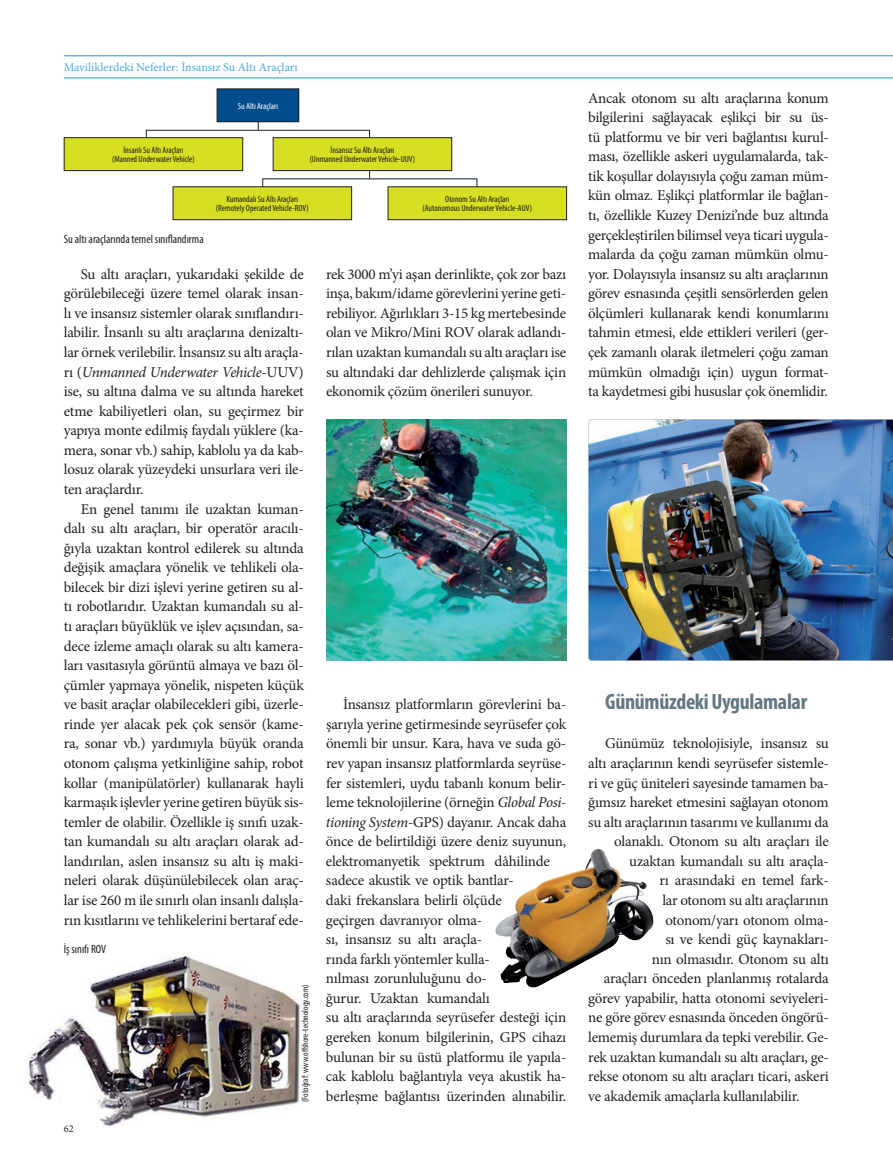
<style>
.page{position:relative;width:893px;height:1170px;background:#fff}
.page>*{position:absolute;margin:0;border:0;box-sizing:border-box;transform-origin:0 0}
.t1{font:700 condensed 22.2px "Myriad Pro";letter-spacing:-.015em;color:#647882}
.t2{font:15px/19.5px "Minion Pro";letter-spacing:-.015em;color:#231f20;text-align:justify}
.t3{font:condensed 12px "Myriad Pro";color:#231f20}
.t4{font:12px "Minion Pro";color:#48ace0}
.t5{font:10.35px "Minion Pro";color:#231f20}
.t6{font:condensed 9px/9px "Myriad Pro";color:#231f20;text-align:center}
.t7{font:condensed 9px "Myriad Pro";color:#fff}
.s1{font-style:italic}
</style>
<div class="page">
<hr style="left:64px;top:78px;width:829px;height:1px;background:#1d99d6">
<hr style="left:64px;top:56px;width:829px;height:1px;background:#1d99d6">
<img style="left:588px;top:419px;width:305px;height:241px">
<img style="left:27px;top:953px;width:273px;height:174px">
<svg style="left:146px;top:119px;width:224px;height:59px"></svg>
<div style="left:64px;top:138px;width:179px;height:33px;background:#d6df21"></div>
<div style="left:64px;top:137px;width:179px;height:34px;border:1px solid #231f20"></div>
<div style="left:273px;top:138px;width:179px;height:33px;background:#d6df21"></div>
<div style="left:273px;top:137px;width:179px;height:34px;border:1px solid #231f20"></div>
<div style="left:217px;top:89px;width:82px;height:33px;background:#014c8c"></div>
<div style="left:217px;top:88px;width:82px;height:34px;border:1px solid #231f20"></div>
<div style="left:173px;top:187px;width:179px;height:33px;background:#d6df21"></div>
<div style="left:173px;top:186px;width:179px;height:34px;border:1px solid #231f20"></div>
<div style="left:388px;top:187px;width:179px;height:33px;background:#d6df21"></div>
<div style="left:388px;top:186px;width:179px;height:34px;border:1px solid #231f20"></div>
<img style="left:326px;top:419px;width:241px;height:241px">
<img style="left:495px;top:849px;width:104px;height:87px">
<p class="t4" style="left:64px;top:59px;width:235px">Maviliklerdeki Neferler: İnsansız Su Altı Araçları</p>
<p class="t7" style="left:238px;top:100px;width:42px">Su Altı Araçları</p>
<p class="t6" style="left:112px;top:145px;width:84px">İnsanlı Su Altı Araçları (Manned Underwater Vehicle)</p>
<p class="t6" style="left:310px;top:145px;width:107px">İnsansız Su Altı Araçları<br>(Unmanned Underwater Vehicle-UUV)</p>
<p class="t3" style="left:64px;top:232px;width:141px">Su altı araçlarında temel sınıflandırma</p>
<p class="t6" style="left:216px;top:194px;width:94px">Kumandalı Su Altı Araçları (Remotely Operated Vehicle-ROV)</p>
<p class="t6" style="left:423px;top:194px;width:111px">Otonom Su Altı Araçları<br>(Autonomous Underwater Vehicle-AUV)</p>
<p class="t2" style="left:64px;top:264px;width:242px;text-indent:17px">Su altı araçları, yukarıdaki şekilde de görülebileceği üzere temel olarak insan&shy;lı ve insansız sistemler olarak sınıflandırı&shy;labilir. İnsanlı su altı araçlarına denizaltı&shy;lar örnek verilebilir. İnsansız su altı araçla&shy;rı (<span class="s1">Unmanned Underwater Vehicle</span>-UUV) ise, su altına dalma ve su altında hareket etme kabiliyetleri olan, su geçirmez bir yapıya monte edilmiş faydalı yüklere (ka&shy;mera, sonar vb.) sahip, kablolu ya da kab&shy;losuz olarak yüzeydeki unsurlara veri ile&shy;ten araçlardır.</p>
<p class="t2" style="left:64px;top:499px;width:242px;text-indent:17px">En genel tanımı ile uzaktan kuman&shy;dalı su altı araçları, bir operatör aracılı&shy;ğıyla uzaktan kontrol edilerek su altında değişik amaçlara yönelik ve tehlikeli ola&shy;bilecek bir dizi işlevi yerine getiren su al&shy;tı robotlarıdır. Uzaktan kumandalı su al&shy;tı araçları büyüklük ve işlev açısından, sa&shy;dece izleme amaçlı olarak su altı kamera&shy;ları vasıtasıyla görüntü almaya ve bazı öl&shy;çümler yapmaya yönelik, nispeten küçük ve basit araçlar olabilecekleri gibi, üzerle&shy;rinde yer alacak pek çok sensör (kame&shy;ra, sonar vb.) yardımıyla büyük oranda otonom çalışma yetkinliğine sahip, robot kollar (manipülatörler) kullanarak hayli karmaşık işlevler yerine getiren büyük sis&shy;temler de olabilir. Özellikle iş sınıfı uzak&shy;tan kumandalı su altı araçları olarak ad&shy;landırılan, aslen insansız su altı iş maki&shy;neleri olarak düşünülebilecek olan araç&shy;lar ise 260 m ile sınırlı olan insanlı dalışla&shy;rın kısıtlarını ve tehlikelerini bertaraf ede-</p>
<p class="t3" style="left:64px;top:941px;width:44px">İş sınıfı ROV</p>
<p class="t5" style="left:64px;top:1121px;width:11px">62</p>
<p class="t6" style="left:301px;top:1101px;width:119px;rotate:-90deg">(Fotoğraf: www.offshore-technology.com)</p>
<p class="t2" style="left:326px;top:264px;width:242px">rek 3000 m’yi aşan derinlikte, çok zor bazı inşa, bakım/idame görevlerini yerine geti&shy;rebiliyor. Ağırlıkları 3-15 kg mertebesinde olan ve Mikro/Mini ROV olarak adlandı&shy;rılan uzaktan kumandalı su altı araçları ise su altındaki dar dehlizlerde çalışmak için ekonomik çözüm önerileri sunuyor.</p>
<p class="t2" style="left:326px;top:694px;width:242px;text-align:left;text-indent:17px">İnsansız platformların görevlerini ba&shy;şarıyla yerine getirmesinde seyrüsefer çok önemli bir unsur. Kara, hava ve suda gö&shy;rev yapan insansız platformlarda seyrüse&shy;fer sistemleri, uydu tabanlı konum belir&shy;leme teknolojilerine (örneğin <span class="s1">Global Posi&shy;tioning System</span>-GPS) dayanır. Ancak daha önce de belirtildiği üzere deniz suyunun, elektromanyetik spektrum dâhilinde sadece akustik ve optik bantlar-<br>daki frekanslara belirli ölçüde<br>geçirgen davranıyor olma-<br>sı, insansız su altı araçla-<br>rında farklı yöntemler kulla-<br>nılması zorunluluğunu do-<br>ğurur. Uzaktan kumandalı<br>su altı araçlarında seyrüsefer desteği için gereken konum bilgilerinin, GPS cihazı bulunan bir su üstü platformu ile yapıla&shy;cak kablolu bağlantıyla veya akustik ha&shy;berleşme bağlantısı üzerinden alınabilir.</p>
<p class="t2" style="left:588px;top:88px;width:242px">Ancak otonom su altı araçlarına konum bilgilerini sağlayacak eşlikçi bir su üs&shy;tü platformu ve bir veri bağlantısı kurul&shy;ması, özellikle askeri uygulamalarda, tak&shy;tik koşullar dolayısıyla çoğu zaman müm&shy;kün olmaz. Eşlikçi platformlar ile bağlan&shy;tı, özellikle Kuzey Denizi’nde buz altında gerçekleştirilen bilimsel veya ticari uygula&shy;malarda da çoğu zaman mümkün olmu&shy;yor. Dolayısıyla insansız su altı araçlarının görev esnasında çeşitli sensörlerden gelen ölçümleri kullanarak kendi konumlarını tahmin etmesi, elde ettikleri verileri (ger&shy;çek zamanlı olarak iletmeleri çoğu zaman mümkün olmadığı için) uygun format&shy;ta kaydetmesi gibi hususlar çok önemlidir.</p>
<h1 class="t1" style="left:605px;top:687px;width:203px">Günümüzdeki Uygulamalar</h1>
<p class="t2" style="left:605px;top:733px;width:225px">Günümüz teknolojisiyle, insansız su</p>
<p class="t2" style="left:588px;top:753px;width:242px">altı araçlarının kendi seyrüsefer sistemle-</p>
<p class="t2" style="left:588px;top:773px;width:242px">ri ve güç üniteleri sayesinde tamamen ba-</p>
<p class="t2" style="left:588px;top:792px;width:242px">ğımsız hareket etmesini sağlayan otonom</p>
<p class="t2" style="left:588px;top:812px;width:242px">su altı araçlarının tasarımı ve kullanımı da</p>
<p class="t2" style="left:614px;top:831px;width:216px">olanaklı. Otonom su altı araçları ile</p>
<p class="t2" style="left:629px;top:851px;width:201px">uzaktan kumandalı su altı araçla-</p>
<p class="t2" style="left:659px;top:870px;width:171px">rı arasındaki en temel fark-</p>
<p class="t2" style="left:662px;top:890px;width:168px">lar otonom su altı araçlarının</p>
<p class="t2" style="left:665px;top:909px;width:165px">otonom/yarı otonom olma-</p>
<p class="t2" style="left:665px;top:929px;width:165px">sı ve kendi güç kaynakları-</p>
<p class="t2" style="left:652px;top:949px;width:178px">nın olmasıdır. Otonom su altı</p>
<p class="t2" style="left:604px;top:968px;width:226px">araçları önceden planlanmış rotalarda</p>
<p class="t2" style="left:588px;top:988px;width:242px">görev yapabilir, hatta otonomi seviyeleri-</p>
<p class="t2" style="left:588px;top:1007px;width:242px">ne göre görev esnasında önceden öngörü-</p>
<p class="t2" style="left:588px;top:1027px;width:242px">lememiş durumlara da tepki verebilir. Ge-</p>
<p class="t2" style="left:588px;top:1046px;width:242px">rek uzaktan kumandalı su altı araçları, ge-</p>
<p class="t2" style="left:588px;top:1066px;width:242px">rekse otonom su altı araçları ticari, askeri</p>
<p class="t2" style="left:588px;top:1086px;width:213px">ve akademik amaçlarla kullanılabilir.</p>
</div>
